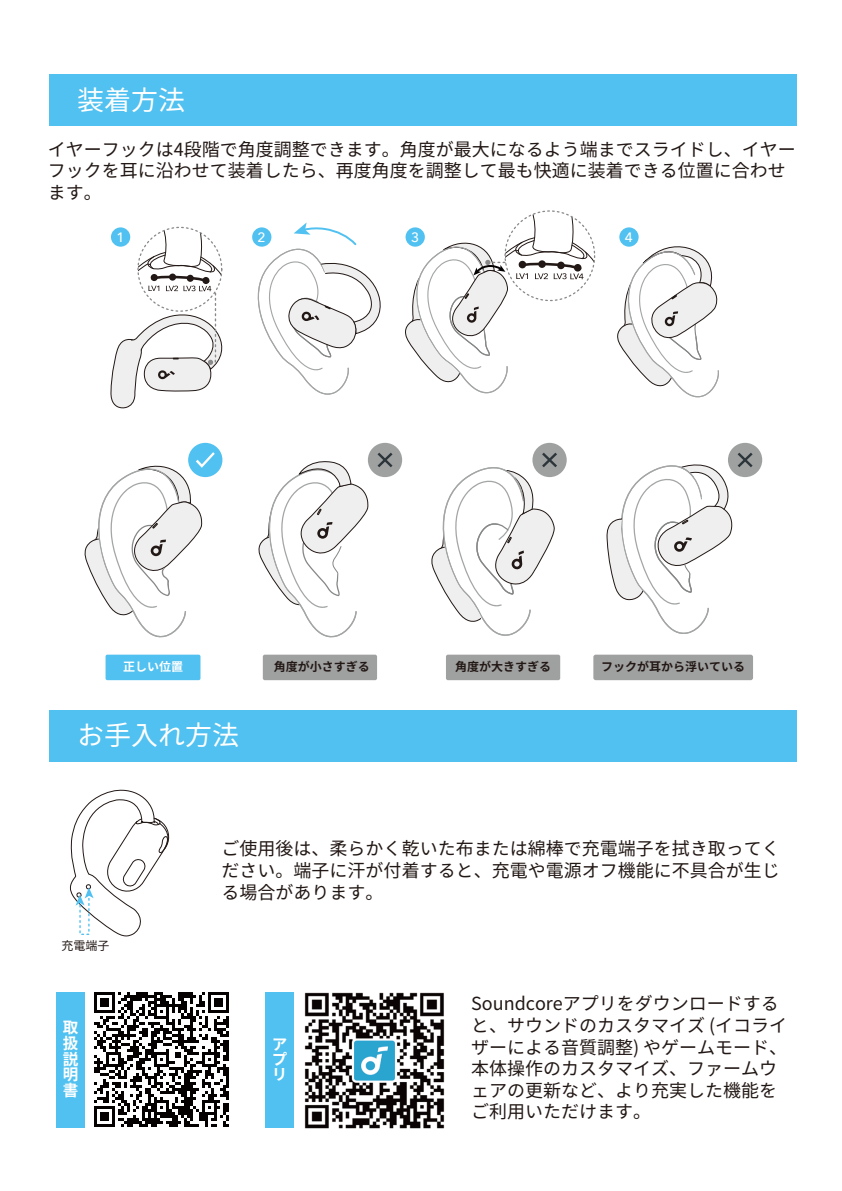
<style>
.page{position:relative;width:842px;height:1191px;background:#fff}
.page>*{position:absolute;margin:0;border:0;box-sizing:border-box;transform-origin:0 0}
.t1{font:27px "Noto Sans JP";color:#fff}
.t2{font:18px/21.6px "Noto Sans JP";color:#221815}
.t3{font:700 15.6px/15.6px "Noto Sans JP";color:#fff;text-align:justify}
.t4{font:500 13.5px "Avenir Next";color:#fff}
.t5{font:700 12px "Noto Sans JP";color:#221815}
.t6{font:700 12px "Noto Sans JP";color:#fff}
.t7{font:12px "Noto Sans JP";color:#221815}
</style>
<div class="page">
<div style="left:49px;top:75px;width:748px;height:51px;background:#50c1f0"></div>
<div style="left:49px;top:710px;width:748px;height:51px;background:#50c1f0"></div>
<img style="left:304px;top:992px;width:141px;height:137px">
<svg style="left:617px;top:242px;width:102px;height:156px"></svg>
<div style="left:619px;top:227px;width:20px;height:20px;background:#50c1f0;border-radius:50%"></div>
<svg style="left:252px;top:211px;width:344px;height:184px"></svg>
<svg style="left:110px;top:227px;width:113px;height:182px"></svg>
<div style="left:57px;top:991px;width:28px;height:136px;background:#50c1f0"></div>
<div style="left:266px;top:991px;width:28px;height:136px;background:#50c1f0"></div>
<svg style="left:94px;top:992px;width:134px;height:135px"></svg>
<svg style="left:70px;top:789px;width:100px;height:148px"></svg>
<div style="left:106px;top:654px;width:94px;height:26px;background:#50c1f0;border-radius:2px"></div>
<div style="left:263px;top:654px;width:114px;height:26px;background:#9fa0a0;border-radius:2px"></div>
<div style="left:446px;top:654px;width:114px;height:26px;background:#9fa0a0;border-radius:2px"></div>
<div style="left:593px;top:654px;width:160px;height:26px;background:#9fa0a0;border-radius:2px"></div>
<svg style="left:258px;top:461px;width:111px;height:196px"></svg>
<div style="left:188px;top:443px;width:34px;height:34px;background:#50c1f0;border-radius:50%"></div>
<svg style="left:84px;top:452px;width:131px;height:204px"></svg>
<div style="left:368px;top:443px;width:34px;height:34px;background:#9fa0a0;border-radius:50%"></div>
<svg style="left:377px;top:453px;width:15px;height:14px"></svg>
<div style="left:532px;top:443px;width:35px;height:34px;background:#9fa0a0;border-radius:50%"></div>
<svg style="left:431px;top:453px;width:126px;height:202px"></svg>
<div style="left:728px;top:443px;width:34px;height:34px;background:#9fa0a0;border-radius:50%"></div>
<svg style="left:606px;top:453px;width:147px;height:181px"></svg>
<h1 class="t1" style="left:77px;top:85px;width:110px">装着方法</h1>
<p class="t2" style="left:48px;top:139px;width:749px">イヤーフックは4段階で角度調整できます。角度が最大になるよう端までスライドし、イヤーフックを耳に沿わせて装着したら、再度角度を調整して最も快適に装着できる位置に合わせます。</p>
<p class="t4" style="left:116px;top:225px;width:10px">1</p>
<p class="t4" style="left:258px;top:225px;width:10px">2</p>
<p class="t4" style="left:411px;top:225px;width:10px">3</p>
<p class="t4" style="left:625px;top:225px;width:10px">4</p>
<p class="t6" style="left:123px;top:660px;width:61px">正しい位置</p>
<p class="t5" style="left:274px;top:660px;width:97px">角度が小さすぎる</p>
<p class="t5" style="left:455px;top:660px;width:97px">角度が大きすぎる</p>
<p class="t5" style="left:601px;top:660px;width:145px">フックが耳から浮いている</p>
<h1 class="t1" style="left:77px;top:720px;width:164px">お手入れ方法</h1>
<p class="t7" style="left:61px;top:938px;width:49px">充電端子</p>
<p class="t3" style="left:63px;top:1020px;width:17px">取扱説明書</p>
<p class="t2" style="left:222px;top:838px;width:559px;text-align:justify">ご使用後は、柔らかく乾いた布または綿棒で充電端子を拭き取ってください。端子に汗が付着すると、充電や電源オフ機能に不具合が生じる場合があります。</p>
<p class="t3" style="left:272px;top:1037px;width:17px;line-height:14.7px">アプリ</p>
<p class="t2" style="left:471px;top:993px;width:318px">Soundcoreアプリをダウンロードすると、サウンドのカスタマイズ (イコライザーによる音質調整) やゲームモード、本体操作のカスタマイズ、ファームウェアの更新など、より充実した機能をご利用いただけます。</p>
</div>
